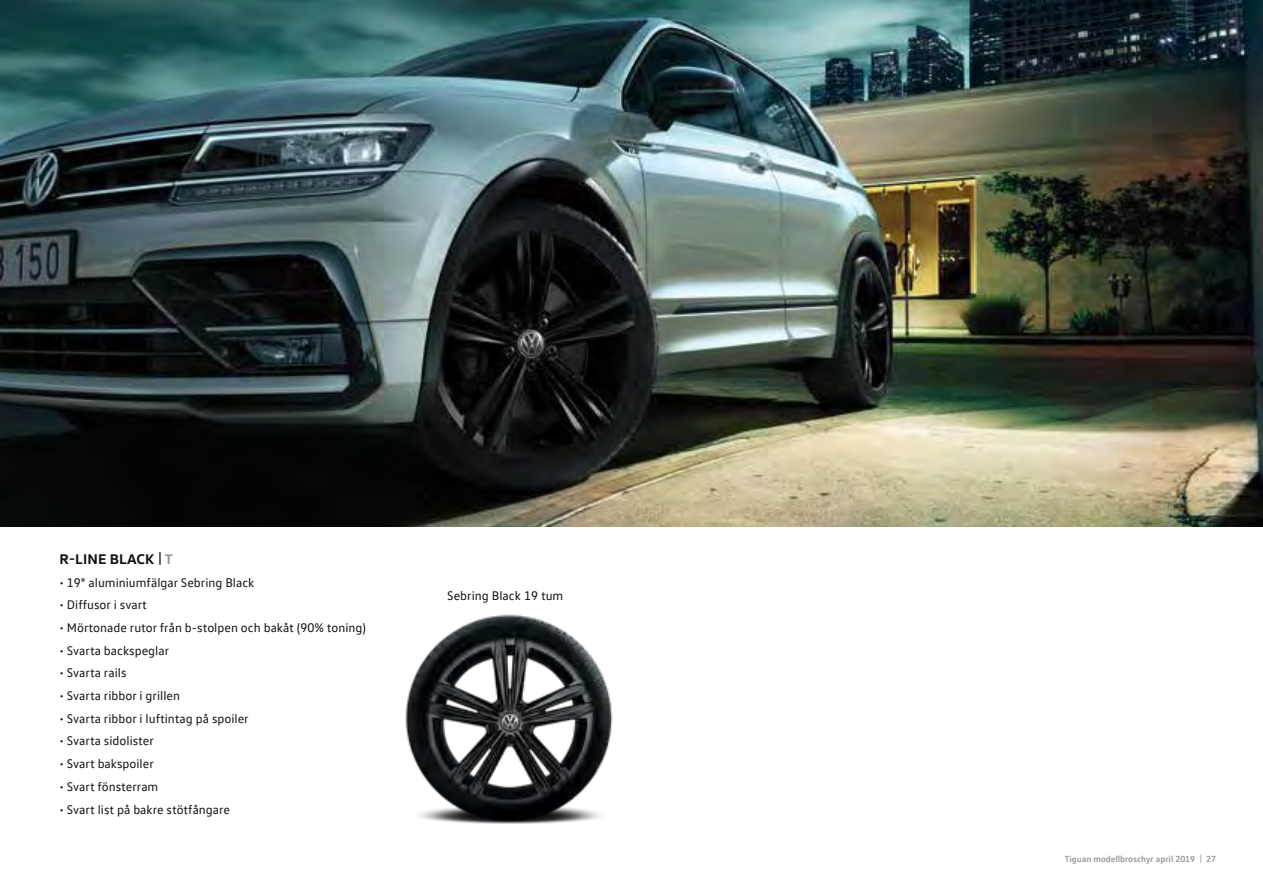
<style>
.page{position:relative;width:1263px;height:893px;background:#fff}
.page>*{position:absolute;margin:0;border:0;box-sizing:border-box;transform-origin:0 0}
.t1{font:700 14.25px "VW Head";letter-spacing:.01em;color:#111212}
.t2{font:12.75px "VW Text";color:#111212}
.t3{font:700 9px "VW Text";color:#989898}
.s1{color:#989898}
</style>
<div class="page">
<img style="left:0;top:0;width:1263px;height:527px">
<img style="left:405px;top:614px;width:208px;height:210px">
<p class="t1" style="left:60px;top:550px;width:115px">R-LINE BLACK | <span class="s1">T</span></p>
<p class="t2" style="left:60px;top:574px;width:196px">• 19" aluminiumfälgar Sebring Black</p>
<p class="t2" style="left:60px;top:597px;width:89px">• Diffusor i svart</p>
<p class="t2" style="left:60px;top:620px;width:308px">• Mörtonade rutor från b-stolpen och bakåt (90% toning)</p>
<p class="t2" style="left:60px;top:642px;width:111px">• Svarta backspeglar</p>
<p class="t2" style="left:60px;top:665px;width:69px">• Svarta rails</p>
<p class="t2" style="left:60px;top:688px;width:122px">• Svarta ribbor i grillen</p>
<p class="t2" style="left:60px;top:710px;width:191px">• Svarta ribbor i luftintag på spoiler</p>
<p class="t2" style="left:60px;top:733px;width:96px">• Svarta sidolister</p>
<p class="t2" style="left:60px;top:756px;width:96px">• Svart bakspoiler</p>
<p class="t2" style="left:60px;top:778px;width:100px">• Svart fönsterram</p>
<p class="t2" style="left:60px;top:801px;width:172px">• Svart list på bakre stötfångare</p>
<p class="t2" style="left:447px;top:587px;width:117px">Sebring Black 19 tum</p>
<p class="t3" style="left:1065px;top:853px;width:153px">Tiguan modellbroschyr april 2019 | 27</p>
</div>
